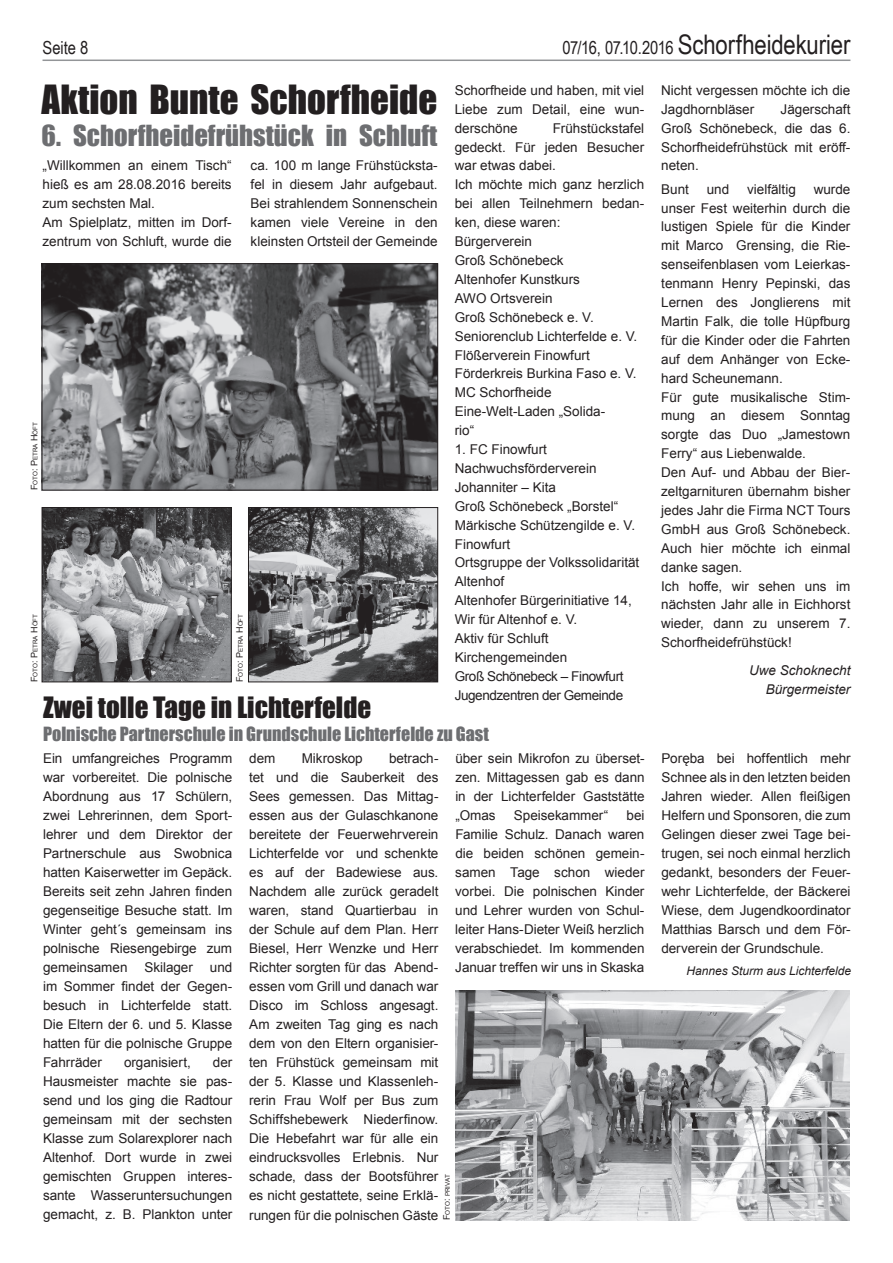
<style>
.page{position:relative;width:893px;height:1263px;background:#fff}
.page>*{position:absolute;margin:0;border:0;box-sizing:border-box;transform-origin:0 0}
.t1{font:36.9px "Impact";color:#231f20}
.t2{font:27px "Arial Narrow";letter-spacing:-.005em;color:#231f20}
.t3{font:27px "Impact";color:#231f20}
.t4{font:26.7px "Impact";color:#6d6e71}
.t5{font:18px "Impact";color:#6d6e71}
.t6{font:18px "Arial Narrow";color:#231f20}
.t7{font:13.5px/19px "Arial";color:#231f20;text-align:justify}
.t8{font:italic 13.5px/18.9px "Arial";color:#231f20;text-align:right}
.t9{font:italic 12px "Arial";color:#231f20}
.t10{font:6.3px "Arial";color:#231f20}
.s1{font-size:18px}
.s2{font-size:9px}
</style>
<div class="page">
<hr style="left:43px;top:60px;width:807px;height:1px;background:#939598">
<img style="left:42px;top:265px;width:396px;height:226px">
<div style="left:42px;top:263px;width:396px;height:227px;border:1px solid #231f20"></div>
<img style="left:44px;top:509px;width:186px;height:171px">
<div style="left:42px;top:507px;width:190px;height:175px;border:1px solid #231f20"></div>
<img style="left:250px;top:509px;width:186px;height:171px">
<div style="left:248px;top:507px;width:190px;height:175px;border:1px solid #231f20"></div>
<img style="left:456px;top:990px;width:394px;height:230px">
<h3 class="t6" style="left:43px;top:41px;width:47px">Seite 8</h3>
<h2 class="t2" style="left:562px;top:35px;width:290px"><span class="s1">07/16, 07.10.2016</span> Schorfheidekurier</h2>
<h1 class="t1" style="left:42px;top:82px;width:397px">Aktion Bunte Schorfheide</h1>
<h3 class="t4" style="left:42px;top:123px;width:397px">6. Schorfheidefrühstück in Schluft</h3>
<p class="t7" style="left:43px;top:157px;width:191px;text-align:left">„Willkommen an einem Tisch“ hieß es am 28.08.2016 bereits zum sechsten Mal.<br>Am Spielplatz, mitten im Dorf&shy;zentrum von Schluft, wurde die</p>
<p class="t7" style="left:455px;top:82px;width:191px">Schorfheide und haben, mit viel Liebe zum Detail, eine wun&shy;derschöne</p>
<p class="t7" style="left:455px;top:120px;width:191px;text-align:left;text-indent:98px">Frühstückstafel gedeckt. Für jeden Besucher war etwas dabei.<br>Ich möchte mich ganz herzlich bei allen Teilnehmern bedan&shy;ken, diese waren:<br>Bürgerverein<br>Groß Schönebeck<br>Altenhofer Kunstkurs<br>AWO Ortsverein<br>Groß Schönebeck e. V.<br>Seniorenclub Lichterfelde e. V.<br>Flößerverein Finowfurt<br>Förderkreis Burkina Faso e. V.<br>MC Schorfheide<br>Eine-Welt-Laden „Solida-<br>rio“</p>
<p class="t7" style="left:455px;top:441px;width:186px;text-align:left">1. FC Finowfurt<br>Nachwuchsförderverein<br>Johanniter – Kita<br>Groß Schönebeck „Borstel“<br>Märkische Schützengilde e. V.<br>Finowfurt<br>Ortsgruppe der Volkssolidarität<br>Altenhof<br>Altenhofer Bürgerinitiative 14,<br>Wir für Altenhof e. V.<br>Aktiv für Schluft<br>Kirchengemeinden<br>Groß Schönebeck – Finowfurt<br>Jugendzentren der Gemeinde</p>
<p class="t7" style="left:251px;top:157px;width:189px">ca. 100 m lange Frühstücksta&shy;fel in diesem Jahr aufgebaut.<br>Bei strahlendem Sonnenschein kamen viele Vereine in den kleinsten Ortsteil der Gemeinde</p>
<p class="t10" style="left:33px;top:490px;width:70px;rotate:-90deg"><span class="s2">F</span>OTO<span class="s2">: P</span>ETRA <span class="s2">H</span>ÖFT</p>
<p class="t10" style="left:33px;top:682px;width:70px;rotate:-90deg"><span class="s2">F</span>OTO<span class="s2">: P</span>ETRA <span class="s2">H</span>ÖFT</p>
<p class="t10" style="left:238px;top:682px;width:70px;rotate:-90deg"><span class="s2">F</span>OTO<span class="s2">: P</span>ETRA <span class="s2">H</span>ÖFT</p>
<h2 class="t3" style="left:43px;top:695px;width:330px">Zwei tolle Tage in Lichterfelde</h2>
<h3 class="t5" style="left:43px;top:726px;width:447px">Polnische Partnerschule in Grundschule Lichterfelde zu Gast</h3>
<p class="t7" style="left:43px;top:750px;width:191px">Ein umfangreiches Programm war vorbereitet. Die polnische Abordnung aus 17 Schülern, zwei Lehrerinnen, dem Sport&shy;lehrer und dem Direktor der Partnerschule aus Swobnica hatten Kaiserwetter im Gepäck.<br>Bereits seit zehn Jahren finden gegenseitige Besuche statt. Im Winter geht´s gemeinsam ins polnische Riesengebirge zum gemeinsamen</p>
<p class="t7" style="left:144px;top:959px;width:50px">Skilager</p>
<p class="t7" style="left:43px;top:959px;width:191px;text-indent:167px">und im Sommer findet der Gegen&shy;besuch in Lichterfelde statt.<br>Die Eltern der 6. und 5. Klasse hatten für die polnische Gruppe Fahrräder</p>
<p class="t7" style="left:43px;top:1054px;width:191px;text-indent:170px">der Hausmeister machte sie pas&shy;send und los ging die Radtour gemeinsam mit der sechsten Klasse zum Solarexplorer nach Altenhof. Dort wurde in zwei gemischten Gruppen interes&shy;sante Wasseruntersuchungen gemacht, z. B. Plankton unter</p>
<p class="t7" style="left:124px;top:1054px;width:68px">organisiert,</p>
<p class="t7" style="left:249px;top:750px;width:191px;text-indent:140px">betrach&shy;tet und die Sauberkeit des Sees gemessen. Das Mittag&shy;essen aus der Gulaschkanone bereitete der Feuerwehrverein Lichterfelde vor und schenkte es auf der Badewiese aus.<br>Nachdem alle zurück geradelt waren, stand Quartierbau in der Schule auf dem Plan. Herr Biesel, Herr Wenzke und Herr Richter sorgten für das Abend&shy;essen vom Grill und danach war Disco im Schloss angesagt.<br>Am zweiten Tag ging es nach dem von den Eltern organisier&shy;ten Frühstück gemeinsam mit der 5. Klasse und Klassenleh&shy;rerin Frau Wolf per Bus zum Schiffshebewerk Niederfinow.<br>Die Hebefahrt war für alle ein eindrucksvolles Erlebnis. Nur schade, dass der Bootsführer es nicht gestattete, seine Erklä&shy;rungen für die polnischen Gäste</p>
<p class="t7" style="left:455px;top:750px;width:191px">über sein Mikrofon zu überset&shy;zen. Mittagessen gab es dann in der Lichterfelder Gaststätte „Omas</p>
<p class="t7" style="left:249px;top:750px;width:28px">dem</p>
<p class="t7" style="left:302px;top:750px;width:63px">Mikroskop</p>
<p class="t7" style="left:514px;top:807px;width:96px">Speisekammer“</p>
<p class="t7" style="left:455px;top:807px;width:191px;text-indent:171px">bei Familie Schulz. Danach waren die beiden schönen gemein&shy;samen Tage schon wieder vorbei. Die polnischen Kinder und Lehrer wurden von Schul&shy;leiter Hans-Dieter Weiß herzlich verabschiedet. Im kommenden Januar treffen wir uns in Skaska</p>
<p class="t10" style="left:445px;top:1220px;width:47px;rotate:-90deg"><span class="s2">F</span>OTO<span class="s2">:</span> PRIVAT</p>
<p class="t7" style="left:661px;top:82px;width:191px">Nicht vergessen möchte ich die<br>Jagdhornbläser</p>
<p class="t7" style="left:661px;top:101px;width:191px;text-indent:119px">Jägerschaft Groß Schönebeck, die das 6.<br>Schorfheidefrühstück mit eröff&shy;neten.</p>
<p class="t7" style="left:661px;top:181px;width:29px">Bunt</p>
<p class="t7" style="left:707px;top:181px;width:24px">und</p>
<p class="t7" style="left:747px;top:181px;width:50px">vielfältig</p>
<p class="t7" style="left:661px;top:181px;width:191px;text-align:left;text-indent:152px">wurde unser Fest weiterhin durch die lustigen Spiele für die Kinder mit Marco Grensing, die Rie&shy;senseifenblasen vom Leierkas&shy;tenmann Henry Pepinski, das<br>Lernen des Jonglierens mit<br>Martin Falk, die tolle Hüpfburg für die Kinder oder die Fahrten auf dem Anhänger von Ecke&shy;hard Scheunemann.<br>Für gute musikalische Stim&shy;mung an diesem Sonntag sorgte das Duo „Jamestown<br>Ferry“ aus Liebenwalde.<br>Den Auf- und Abbau der Bier&shy;zeltgarnituren übernahm bisher jedes Jahr die Firma NCT Tours<br>GmbH aus Groß Schönebeck.<br>Auch hier möchte ich einmal danke sagen.<br>Ich hoffe, wir sehen uns im nächsten Jahr alle in Eichhorst wieder, dann zu unserem 7.<br>Schorfheidefrühstück!</p>
<p class="t8" style="left:749px;top:662px;width:103px">Uwe Schoknecht<br>Bürgermeister</p>
<p class="t7" style="left:661px;top:750px;width:191px">Poręba bei hoffentlich mehr Schnee als in den letzten beiden Jahren wieder. Allen fleißigen Helfern und Sponsoren, die zum Gelingen dieser zwei Tage bei&shy;trugen, sei noch einmal herzlich gedankt, besonders der Feuer&shy;wehr Lichterfelde, der Bäckerei Wiese, dem Jugendkoordinator Matthias Barsch und dem För&shy;derverein der Grundschule.</p>
<p class="t9" style="left:686px;top:966px;width:166px">Hannes Sturm aus Lichterfelde</p>
</div>
